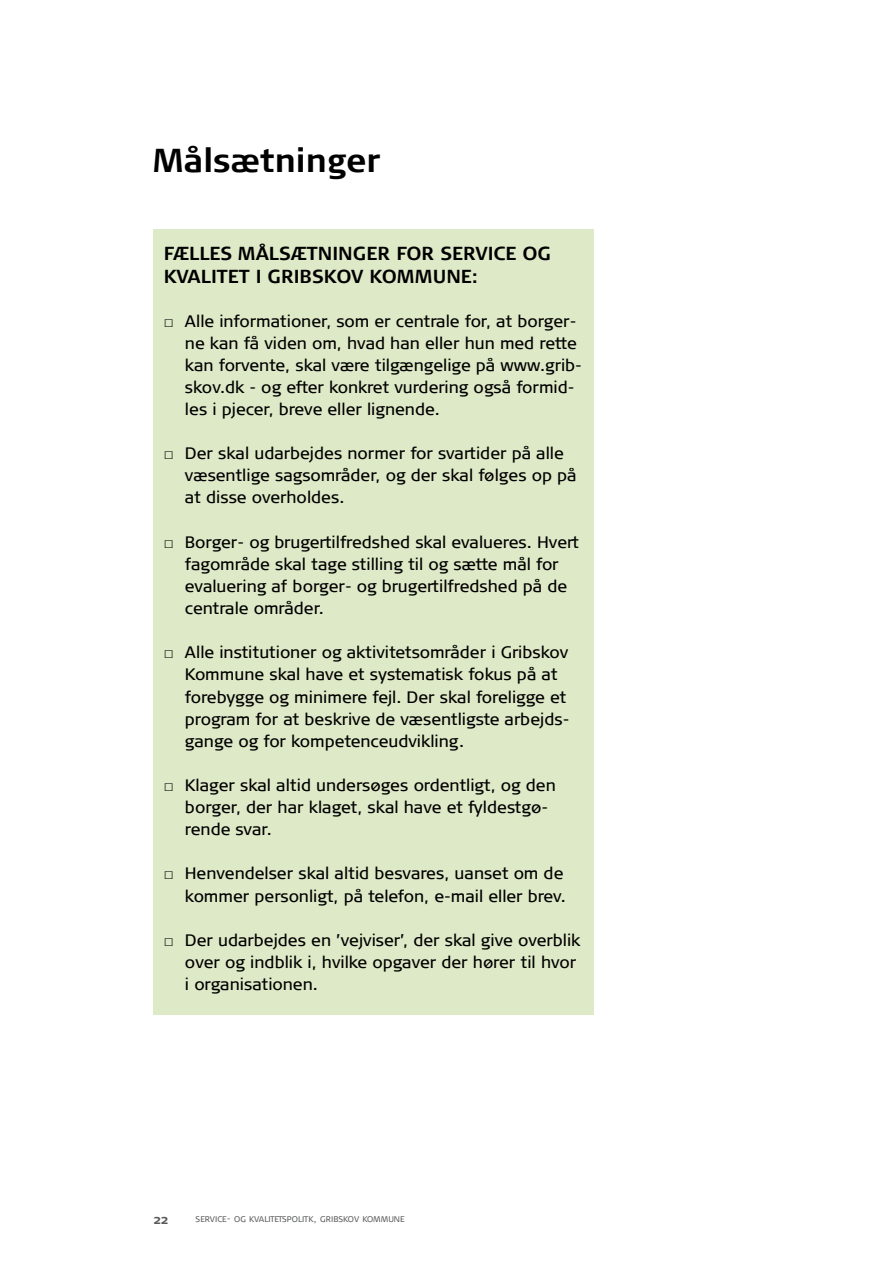
<style>
.page{position:relative;width:893px;height:1263px;background:#fff}
.page>*{position:absolute;margin:0;border:0;box-sizing:border-box;transform-origin:0 0}
.t1{font:700 33px "Signa Normal";color:#000}
.t2{font:700 18.75px/22.5px "Signa Column Caps";color:#000}
.t3{font:16.5px/22px "Signa Normal";color:#000}
.t4{font:700 13.5px "Signa Caps";color:#58595b}
.t5{font:300 10.5px "Signa Caps";color:#58595b}
.s1{font-family:"Verdana"}
</style>
<div class="page">
<div style="left:153px;top:230px;width:441px;height:785px;background:#deeac7"></div>
<h1 class="t1" style="left:153px;top:141px;width:229px">Målsætninger</h1>
<p class="t2" style="left:164px;top:242px;width:389px">FÆLLES MÅLSÆTNINGER FOR SERVICE OG<br>KVALITET I GRIBSKOV KOMMUNE:</p>
<p class="t3" style="left:185px;top:310px;width:398px;text-indent:-21px"><span class="s1">□</span> Alle informationer, som er centrale for, at borger&shy;ne kan få viden om, hvad han eller hun med rette kan forvente, skal være tilgængelige på www.grib&shy;skov.dk - og efter konkret vurdering også formid&shy;les i pjecer, breve eller lignende.</p>
<p class="t3" style="left:185px;top:442px;width:393px;text-indent:-21px"><span class="s1">□</span> Der skal udarbejdes normer for svartider på alle væsentlige sagsområder, og der skal følges op på at disse overholdes.</p>
<p class="t3" style="left:185px;top:531px;width:396px;text-indent:-21px"><span class="s1">□</span> Borger- og brugertilfredshed skal evalueres. Hvert fagområde skal tage stilling til og sætte mål for evaluering af borger- og brugertilfredshed på de centrale områder.</p>
<p class="t3" style="left:185px;top:641px;width:386px;text-indent:-21px"><span class="s1">□</span> Alle institutioner og aktivitetsområder i Gribskov Kommune skal have et systematisk fokus på at forebygge og minimere fejl. Der skal foreligge et program for at beskrive de væsentligste arbejds&shy;gange og for kompetenceudvikling.</p>
<p class="t3" style="left:185px;top:774px;width:372px;text-indent:-21px"><span class="s1">□</span> Klager skal altid undersøges ordentligt, og den borger, der har klaget, skal have et fyldestgø&shy;rende svar.</p>
<p class="t3" style="left:164px;top:863px;width:404px;text-align:right"><span class="s1">□</span> Henvendelser skal altid besvares, uanset om de kommer personligt, på telefon, e-mail eller brev.</p>
<p class="t3" style="left:185px;top:929px;width:397px;text-indent:-21px"><span class="s1">□</span> Der udarbejdes en ’vejviser’, der skal give overblik over og indblik i, hvilke opgaver der hører til hvor i organisationen.</p>
<p class="t4" style="left:153px;top:1211px;width:16px">22</p>
<p class="t5" style="left:196px;top:1212px;width:211px">service- og kvalitetspolitk, gribskov kommune</p>
</div>
